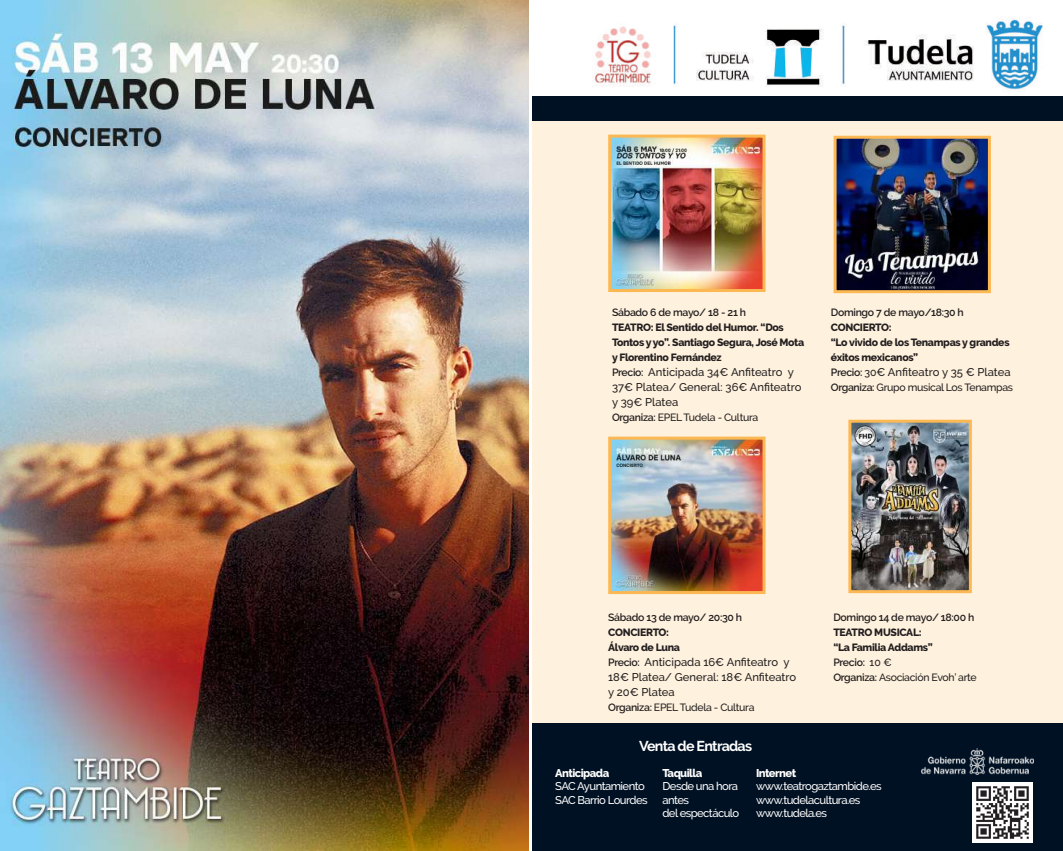
<style>
.page{position:relative;width:1063px;height:851px;background:#fff}
.page>*{position:absolute;margin:0;border:0;box-sizing:border-box;transform-origin:0 0}
.t1{font:700 14.25px "Raleway";letter-spacing:-.05em;color:#fff}
.t2{font:500 11.25px/15px "Raleway";color:#231f20}
.t3{font:500 11.25px/13.2px "Raleway";letter-spacing:-.05em;color:#fff}
.t4{font:800 11.25px "Raleway";letter-spacing:-.05em;color:#fff}
.t5{font:800 10.5px/15px "Raleway";letter-spacing:-.03em;color:#231f20}
.t6{font:500 10.5px "Raleway";letter-spacing:-.03em;color:#231f20}
.t7{font:600 10.5px "Raleway";letter-spacing:-.03em;color:#231f20}
.s1{font-weight:600;font-size:10.5px}
.s2{font-weight:600}
.s3{font-size:10.5px}
.s4{font-weight:500}
</style>
<div class="page">
<img style="left:592px;top:18px;width:451px;height:74px">
<div style="left:533px;top:109px;width:530px;height:614px;background:#fef1dd"></div>
<div style="left:532px;top:723px;width:531px;height:127px;background:#001123"></div>
<img style="left:973px;top:782px;width:60px;height:60px">
<div style="left:532px;top:96px;width:531px;height:25px;background:#001123"></div>
<img style="left:921px;top:748px;width:112px;height:25px">
<img style="left:852px;top:423px;width:116px;height:166px">
<div style="left:848px;top:419px;width:124px;height:174px;border:3px solid #fcb853"></div>
<img style="left:838px;top:140px;width:149px;height:149px">
<div style="left:834px;top:136px;width:157px;height:157px;border:3px solid #fcb853"></div>
<img style="left:612px;top:440px;width:150px;height:150px">
<div style="left:608px;top:436px;width:158px;height:158px;border:3px solid #fcb853"></div>
<img style="left:612px;top:138px;width:150px;height:150px">
<div style="left:608px;top:134px;width:158px;height:158px;border:3px solid #fcb853"></div>
<img style="left:0;top:0;width:529px;height:850px">
<p class="t7" style="left:612px;top:306px;width:136px">Sábado 6 de mayo/ 18 - 21 h</p>
<p class="t5" style="left:612px;top:320px;width:194px">TEATRO: El Sentido del Humor. “Dos<br>Tontos y yo”. Santiago Segura, José Mota y Florentino Fernández</p>
<p class="t2" style="left:612px;top:364px;width:191px"><span class="s1">Precio:</span> Anticipada 34€ Anfiteatro y<br>37€ Platea/ General: 36€ Anfiteatro y 39€ Platea</p>
<p class="t6" style="left:612px;top:411px;width:148px"><span class="s2">Organiza:</span> EPEL Tudela - Cultura</p>
<p class="t7" style="left:831px;top:306px;width:135px">Domingo 7 de mayo/18:30 h</p>
<p class="t5" style="left:831px;top:320px;width:180px">CONCIERTO:<br>“Lo vivido de los Tenampas y grandes éxitos mexicanos”</p>
<p class="t2" style="left:831px;top:365px;width:181px"><span class="s1">Precio:</span> <span class="s3">30</span>€ Anfiteatro y 35 € Platea</p>
<p class="t6" style="left:831px;top:381px;width:184px"><span class="s2">Organiza:</span> Grupo musical Los Tenampas</p>
<p class="t7" style="left:608px;top:611px;width:136px">Sábado 13 de mayo/ 20:30 h</p>
<p class="t5" style="left:608px;top:625px;width:73px">CONCIERTO:<br>Álvaro de Luna</p>
<p class="t2" style="left:608px;top:654px;width:190px"><span class="s1">Precio:</span> Anticipada 16€ Anfiteatro y<br>18€ Platea/ General: 18€ Anfiteatro y 20€ Platea</p>
<p class="t6" style="left:608px;top:701px;width:148px"><span class="s2">Organiza:</span> EPEL Tudela - Cultura</p>
<h1 class="t1" style="left:639px;top:737px;width:115px">Venta de Entradas</h1>
<p class="t7" style="left:833px;top:611px;width:143px">Domingo 14 de mayo/ 18:00 h</p>
<p class="t5" style="left:833px;top:625px;width:145px">TEATRO MUSICAL:<br>“La Familia Addams”<br><span class="s2">Precio:</span> <span class="s4">10 €<br></span><span class="s2">Organiza:</span> <span class="s4">Asociación Evoh’ arte</span></p>
<p class="t4" style="left:555px;top:766px;width:56px">Anticipada</p>
<p class="t3" style="left:555px;top:779px;width:94px">SAC Ayuntamiento<br>SAC Barrio Lourdes</p>
<p class="t4" style="left:662px;top:766px;width:41px">Taquilla</p>
<p class="t3" style="left:662px;top:779px;width:78px">Desde una hora antes<br>del espectáculo</p>
<p class="t4" style="left:756px;top:766px;width:42px">Internet</p>
<p class="t3" style="left:756px;top:779px;width:127px">www.teatrogaztambide.es www.tudelacultura.es www.tudela.es</p>
</div>
